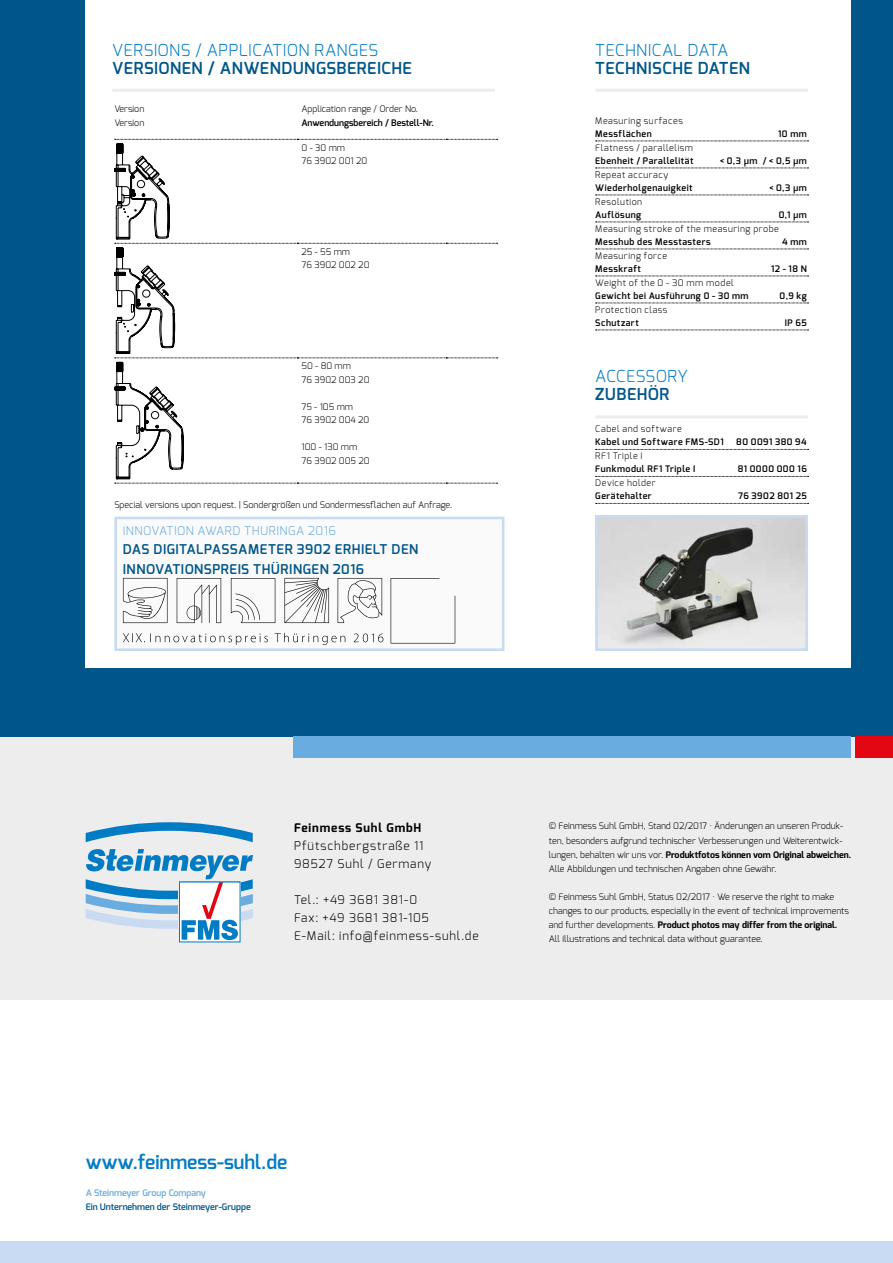
<style>
.page{position:relative;width:893px;height:1263px;background:#fff}
.page>*{position:absolute;margin:0;border:0;box-sizing:border-box;transform-origin:0 0}
.t1{font:600 19.5px "Exo";color:#007bc4}
.t2{font:600 16.5px "Exo";letter-spacing:.025em;color:#005689}
.t3{font:300 16.5px "Exo";letter-spacing:.025em;color:#007bc4}
.t4{font:600 13.5px/19.5px "Exo";letter-spacing:.04em;color:#005689}
.t5{font:300 12px/18px "Exo";letter-spacing:.075em;color:#000}
.t6{font:300 12px "Exo";letter-spacing:.045em;color:#69acdf}
.t7{font:700 12px "Exo";letter-spacing:.075em;color:#000}
.t8{font:300 9px/14.1px "Exo";color:#000}
.t9{font:600 9px "Exo";letter-spacing:.055em;color:#000}
.t10{font:300 9px "Exo";letter-spacing:.06em;color:#000}
.t11{font:600 9px "Exo";color:#005689}
.t12{font:600 9px "Exo";color:#000}
.t13{font:300 9px "Exo";letter-spacing:.055em;color:#000}
.t14{font:600 9px "Exo";color:#69acdf}
.s1{font-weight:700}
</style>
<div class="page">
<div style="left:0;top:737px;width:893px;height:263px;background:#ededed"></div>
<div style="left:0;top:0;width:893px;height:737px;background:#005689"></div>
<div style="left:855px;top:737px;width:38px;height:21px;background:#e30613"></div>
<div style="left:293px;top:737px;width:558px;height:21px;background:#69acdf"></div>
<svg style="left:86px;top:849px;width:167px;height:91px"></svg>
<svg style="left:86px;top:822px;width:167px;height:20px"></svg>
<div style="left:86px;top:0;width:765px;height:668px;background:#fff"></div>
<div style="left:0;top:1242px;width:893px;height:21px;background:#c8dbf2"></div>
<hr style="left:112px;top:89px;width:383px;height:3px;background:#ededed">
<svg style="left:114px;top:139px;width:384px;height:345px"></svg>
<svg style="left:596px;top:449px;width:213px;height:1px"></svg>
<svg style="left:596px;top:476px;width:213px;height:1px"></svg>
<svg style="left:596px;top:503px;width:213px;height:1px"></svg>
<hr style="left:595px;top:415px;width:213px;height:3px;background:#ededed">
<img style="left:599px;top:519px;width:205px;height:128px">
<div style="left:595px;top:515px;width:213px;height:136px;border:3px solid #c8dbf2"></div>
<svg style="left:596px;top:141px;width:213px;height:1px"></svg>
<svg style="left:596px;top:168px;width:213px;height:1px"></svg>
<svg style="left:596px;top:195px;width:213px;height:1px"></svg>
<svg style="left:596px;top:222px;width:213px;height:1px"></svg>
<svg style="left:596px;top:249px;width:213px;height:1px"></svg>
<svg style="left:596px;top:276px;width:213px;height:1px"></svg>
<svg style="left:596px;top:303px;width:213px;height:1px"></svg>
<svg style="left:596px;top:330px;width:213px;height:1px"></svg>
<hr style="left:595px;top:89px;width:213px;height:3px;background:#ededed">
<div style="left:116px;top:518px;width:387px;height:132px;background:#fafafa"></div>
<div style="left:114px;top:517px;width:390px;height:134px;border:3px solid #c8dbf2"></div>
<svg style="left:391px;top:578px;width:64px;height:65px"></svg>
<svg style="left:177px;top:578px;width:44px;height:45px"></svg>
<svg style="left:284px;top:578px;width:45px;height:45px"></svg>
<svg style="left:338px;top:578px;width:44px;height:45px"></svg>
<svg style="left:123px;top:578px;width:44px;height:45px"></svg>
<svg style="left:231px;top:578px;width:44px;height:45px"></svg>
<svg style="left:123px;top:633px;width:260px;height:12px"></svg>
<h2 class="t3" style="left:112px;top:39px;width:267px">VERSIONS / APPLICATION RANGES</h2>
<h2 class="t2" style="left:112px;top:57px;width:301px">VERSIONEN / ANWENDUNGSBEREICHE</h2>
<p class="t8" style="left:114px;top:102px;width:31px;line-height:13.5px">Version<br>Version</p>
<p class="t8" style="left:301px;top:102px;width:118px">Application range / Order No.</p>
<p class="t12" style="left:301px;top:117px;width:134px">Anwendungsbereich / Bestell-Nr.</p>
<p class="t8" style="left:301px;top:141px;width:67px;line-height:13.5px">0 - 30 mm<br>76 3902 001 20</p>
<p class="t8" style="left:301px;top:245px;width:70px;line-height:13.5px">25 - 55 mm<br>76 3902 002 20</p>
<p class="t8" style="left:301px;top:359px;width:70px;line-height:13.5px">50 - 80 mm<br>76 3902 003 20</p>
<p class="t8" style="left:301px;top:400px;width:69px;line-height:13.5px">75 - 105 mm<br>76 3902 004 20</p>
<p class="t8" style="left:301px;top:440px;width:70px;line-height:13.5px">100 - 130 mm<br>76 3902 005 20</p>
<p class="t8" style="left:114px;top:498px;width:339px">Special versions upon request. | Sondergrößen und Sondermessflächen auf Anfrage.</p>
<h3 class="t6" style="left:123px;top:523px;width:214px">INNOVATION AWARD THURINGA 2016</h3>
<h3 class="t4" style="left:123px;top:540px;width:297px">DAS DIGITALPASSAMETER 3902 ERHIELT DEN<br>INNOVATIONSPREIS THÜRINGEN 2016</h3>
<h2 class="t3" style="left:595px;top:39px;width:134px">TECHNICAL DATA</h2>
<h2 class="t2" style="left:595px;top:57px;width:156px">TECHNISCHE DATEN</h2>
<p class="t10" style="left:595px;top:114px;width:89px">Measuring surfaces</p>
<p class="t9" style="left:595px;top:128px;width:58px">Messflächen</p>
<p class="t9" style="left:778px;top:128px;width:30px">10 mm</p>
<p class="t10" style="left:595px;top:141px;width:99px">Flatness / parallelism</p>
<p class="t9" style="left:595px;top:155px;width:100px">Ebenheit / Parallelität</p>
<p class="t9" style="left:720px;top:155px;width:88px">&lt; 0,3 µm / &lt; 0,5 µm</p>
<p class="t10" style="left:595px;top:168px;width:75px">Repeat accuracy</p>
<p class="t9" style="left:595px;top:182px;width:99px">Wiederholgenauigkeit</p>
<p class="t9" style="left:769px;top:182px;width:39px">&lt; 0,3 µm</p>
<p class="t8" style="left:595px;top:194px;width:48px">Resolution</p>
<p class="t9" style="left:595px;top:209px;width:47px">Auflösung</p>
<p class="t9" style="left:779px;top:209px;width:30px">0,1 µm</p>
<p class="t10" style="left:595px;top:222px;width:185px">Measuring stroke of the measuring probe</p>
<p class="t9" style="left:595px;top:236px;width:117px">Messhub des Messtasters</p>
<p class="t9" style="left:782px;top:236px;width:26px">4 mm</p>
<p class="t13" style="left:595px;top:249px;width:73px">Measuring force</p>
<p class="t9" style="left:595px;top:263px;width:47px">Messkraft</p>
<p class="t9" style="left:771px;top:263px;width:37px">12 - 18 N</p>
<p class="t10" style="left:595px;top:276px;width:140px">Weight of the 0 - 30 mm model</p>
<p class="t9" style="left:595px;top:290px;width:155px">Gewicht bei Ausführung 0 - 30 mm</p>
<p class="t9" style="left:780px;top:290px;width:29px">0,9 kg</p>
<p class="t13" style="left:595px;top:303px;width:74px">Protection class</p>
<p class="t9" style="left:595px;top:317px;width:45px">Schutzart</p>
<p class="t9" style="left:785px;top:317px;width:23px">IP 65</p>
<h2 class="t3" style="left:595px;top:366px;width:94px">ACCESSORY</h2>
<h2 class="t2" style="left:595px;top:384px;width:76px">ZUBEHÖR</h2>
<p class="t10" style="left:595px;top:423px;width:88px">Cabel and software</p>
<p class="t9" style="left:595px;top:436px;width:130px">Kabel und Software FMS-SD1</p>
<p class="t9" style="left:736px;top:436px;width:72px">80 0091 380 94</p>
<p class="t8" style="left:595px;top:449px;width:49px">RF1 Triple I</p>
<p class="t9" style="left:595px;top:463px;width:101px">Funkmodul RF1 Triple I</p>
<p class="t9" style="left:738px;top:463px;width:71px">81 0000 000 16</p>
<p class="t8" style="left:595px;top:476px;width:62px">Device holder</p>
<p class="t9" style="left:595px;top:490px;width:58px">Gerätehalter</p>
<p class="t9" style="left:738px;top:490px;width:70px">76 3902 801 25</p>
<h3 class="t7" style="left:294px;top:820px;width:129px">Feinmess Suhl GmbH</h3>
<h3 class="t5" style="left:294px;top:836px;width:139px">Pfütschbergstraße 11<br>98527 Suhl / Germany</h3>
<h3 class="t5" style="left:294px;top:890px;width:186px">Tel.: +49 3681 381-0<br>Fax: +49 3681 381-105<br>E-Mail: info@feinmess-suhl.de</h3>
<p class="t8" style="left:549px;top:819px;width:304px">© Feinmess Suhl GmbH, Stand 02/2017 · Änderungen an unseren Produk&shy;ten, besonders aufgrund technischer Verbesserungen und Weiterentwick&shy;lungen, behalten wir uns vor. <span class="s1">Produktfotos können vom Original abweichen.<br></span>Alle Abbildungen und technischen Angaben ohne Gewähr.</p>
<p class="t8" style="left:549px;top:890px;width:302px">© Feinmess Suhl GmbH, Status 02/2017 · We reserve the right to make changes to our products, especially in the event of technical improvements and further developments. <span class="s1">Product photos may differ from the original.<br></span>All illustrations and technical data without guarantee.</p>
<h1 class="t1" style="left:86px;top:1150px;width:203px">www.feinmess-suhl.de</h1>
<p class="t14" style="left:86px;top:1187px;width:122px">A Steinmeyer Group Company</p>
<p class="t11" style="left:86px;top:1201px;width:167px">Ein Unternehmen der Steinmeyer-Gruppe</p>
</div>
